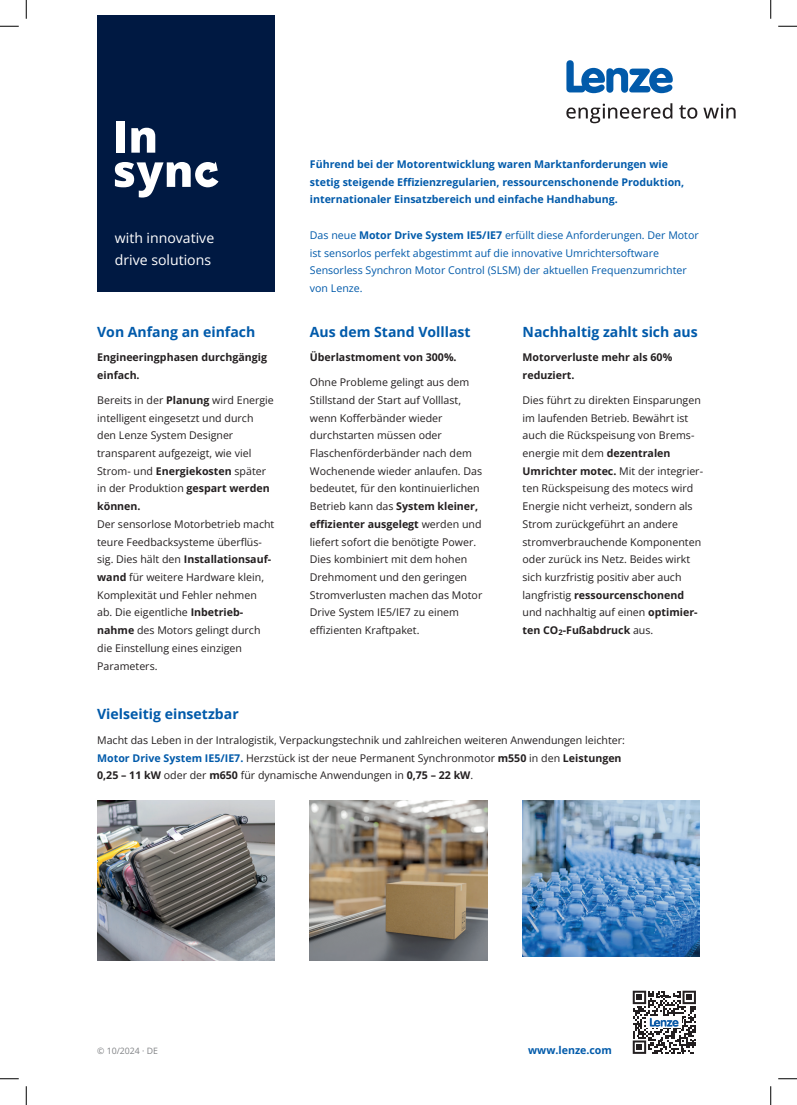
<style>
.page{position:relative;width:797px;height:1105px;background:#fff}
.page>*{position:absolute;margin:0;border:0;box-sizing:border-box;transform-origin:0 0}
.t1{font:700 14px "Open Sans";color:#015aaa}
.t2{font:14px/22.1px "Open Sans";color:#fff}
.t3{font:10.62px/17.8px "Open Sans";color:#231f20}
.t4{font:10.62px/17.8px "Open Sans";color:#015aaa}
.t5{font:700 10.62px/17.8px "Open Sans";color:#015aaa}
.t6{font:700 10.62px/17.8px "Open Sans";color:#231f20}
.t7{font:8.75px "Open Sans";color:#808285}
.s1{font-weight:700}
.s2{font-weight:700;color:#015aaa}
</style>
<div class="page">
<svg style="left:566px;top:60px;width:106px;height:33px"></svg>
<svg style="left:566px;top:103px;width:106px;height:20px"></svg>
<svg style="left:679px;top:105px;width:18px;height:14px"></svg>
<svg style="left:703px;top:104px;width:32px;height:14px"></svg>
<div style="left:97px;top:16px;width:177px;height:276px;background:#001942"></div>
<img style="left:97px;top:800px;width:177px;height:160px">
<img style="left:310px;top:800px;width:177px;height:160px">
<img style="left:522px;top:800px;width:177px;height:157px">
<div style="left:116px;top:121px;width:9px;height:32px;background:#fff"></div>
<svg style="left:131px;top:128px;width:24px;height:25px"></svg>
<svg style="left:115px;top:162px;width:103px;height:36px"></svg>
<svg style="left:632px;top:991px;width:64px;height:63px"></svg>
<svg style="left:0;top:25px;width:19px;height:2px"></svg>
<svg style="left:778px;top:25px;width:19px;height:2px"></svg>
<svg style="left:0;top:1078px;width:19px;height:1px"></svg>
<svg style="left:778px;top:1078px;width:19px;height:1px"></svg>
<svg style="left:25px;top:0;width:2px;height:19px"></svg>
<svg style="left:25px;top:1086px;width:2px;height:19px"></svg>
<svg style="left:770px;top:0;width:1px;height:19px"></svg>
<svg style="left:770px;top:1086px;width:1px;height:19px"></svg>
<h1 class="t2" style="left:115px;top:227px;width:101px">with innovative drive solutions</h1>
<h1 class="t1" style="left:97px;top:322px;width:160px">Von Anfang an einfach</h1>
<p class="t6" style="left:97px;top:348px;width:171px">Engineeringphasen durchgängig einfach.</p>
<p class="t3" style="left:97px;top:391px;width:178px">Bereits in der <span class="s1">Planung</span> wird Energie intelligent eingesetzt und durch den Lenze System Designer transparent aufgezeigt, wie viel<br>Strom- und <span class="s1">Energiekosten</span> später in der Produktion <span class="s1">gespart werden können.</span></p>
<p class="t3" style="left:97px;top:515px;width:179px">Der sensorlose Motorbetrieb macht teure Feedbacksysteme überflüs&shy;sig. Dies hält den <span class="s1">Installationsauf&shy;wand</span> für weitere Hardware klein,<br>Komplexität und Fehler nehmen ab. Die eigentliche <span class="s1">Inbetrieb&shy;nahme</span> des Motors gelingt durch die Einstellung eines einzigen<br>Parameters.</p>
<p class="t5" style="left:310px;top:155px;width:376px">Führend bei der Motorentwicklung waren Marktanforderungen wie stetig steigende Effizienzregularien, ressourcenschonende Produktion, internationaler Einsatzbereich und einfache Handhabung.</p>
<p class="t4" style="left:310px;top:226px;width:390px">Das neue <span class="s1">Motor Drive System IE5/IE7</span> erfüllt diese Anforderungen. Der Motor ist sensorlos perfekt abgestimmt auf die innovative Umrichtersoftware Sensorless Synchron Motor Control (SLSM) der aktuellen Frequenzumrichter von Lenze.</p>
<h1 class="t1" style="left:522px;top:322px;width:177px">Nachhaltig zahlt sich aus</h1>
<p class="t6" style="left:522px;top:348px;width:151px">Motorverluste mehr als 60% reduziert.</p>
<p class="t3" style="left:522px;top:391px;width:182px">Dies führt zu direkten Einsparungen im laufenden Betrieb. Bewährt ist auch die Rückspeisung von Brems&shy;energie mit dem <span class="s1">dezentralen Umrichter motec.</span> Mit der integrier&shy;ten Rückspeisung des motecs wird Energie nicht verheizt, sondern als Strom zurückgeführt an andere stromverbrauchende Komponenten oder zurück ins Netz. Beides wirkt sich kurzfristig positiv aber auch langfristig <span class="s1">ressourcenschonend </span>und nachhaltig auf einen <span class="s1">optimier&shy;ten CO</span><sub>2</sub><span class="s1">-Fußabdruck</span> aus.</p>
<h1 class="t1" style="left:310px;top:322px;width:162px">Aus dem Stand Volllast</h1>
<p class="t6" style="left:310px;top:348px;width:148px">Überlastmoment von 300%.</p>
<p class="t3" style="left:310px;top:373px;width:174px">Ohne Probleme gelingt aus dem<br>Stillstand der Start auf Volllast, wenn Kofferbänder wieder durchstarten müssen oder<br>Flaschenförderbänder nach dem<br>Wochenende wieder anlaufen. Das bedeutet, für den kontinuierlichen<br>Betrieb kann das <span class="s1">System kleiner, effizienter ausgelegt</span> werden und liefert sofort die benötigte Power.<br>Dies kombiniert mit dem hohen<br>Drehmoment und den geringen<br>Stromverlusten machen das Motor<br>Drive System IE5/IE7 zu einem effizienten Kraftpaket.</p>
<h1 class="t1" style="left:97px;top:704px;width:143px">Vielseitig einsetzbar</h1>
<p class="t3" style="left:97px;top:731px;width:529px">Macht das Leben in der Intralogistik, Verpackungstechnik und zahlreichen weiteren Anwendungen leichter:<br><span class="s2">Motor Drive System IE5/IE7.</span> Herzstück ist der neue Permanent Synchronmotor <span class="s1">m550</span> in den <span class="s1">Leistungen<br>0,25 – 11 kW</span> oder der <span class="s1">m650</span> für dynamische Anwendungen in <span class="s1">0,75 – 22 kW</span>.</p>
<p class="t7" style="left:97px;top:1045px;width:62px">© 10/2024 · DE</p>
<p class="t5" style="left:528px;top:1041px;width:85px">www.lenze.com</p>
</div>
